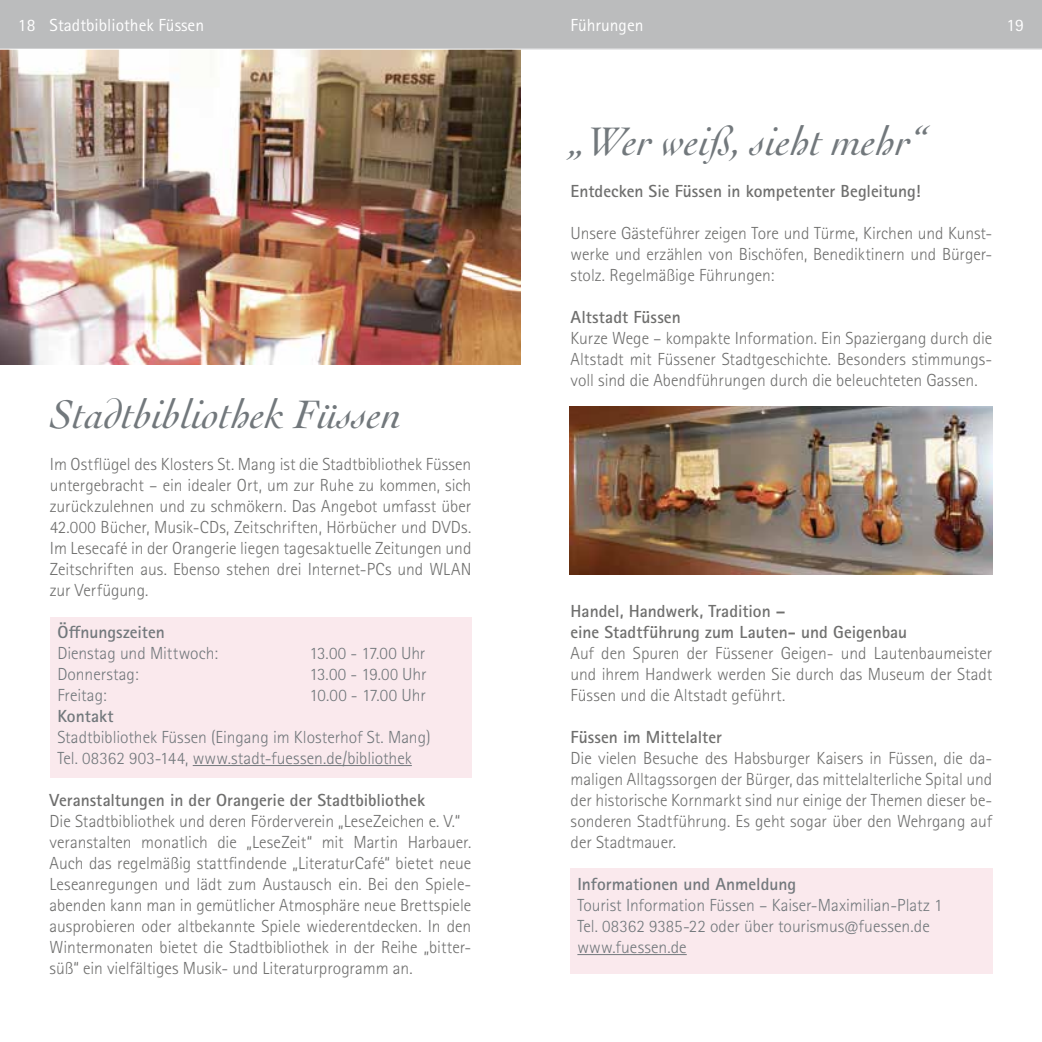
<style>
.page{position:relative;width:1042px;height:1042px;background:#fff}
.page>*{position:absolute;margin:0;border:0;box-sizing:border-box;transform-origin:0 0}
.t1{font:italic 42px "Cochin LT Std";color:#72787c}
.t2{font:300 17.5px/21px "Rotis Sans Serif Pro";color:#6f6f6e;text-align:justify}
.t3{font:300 17.5px/21px "Rotis Sans Serif Pro";color:#72787c}
.t4{font:700 17.5px/21px "Rotis Sans Serif Pro";color:#6f6f6e}
.t5{font:700 17.5px "Rotis Sans Serif Pro";color:#72787c}
.t6{font:17.5px "Rotis Sans Serif Pro";color:#fff}
</style>
<div class="page">
<div style="left:0;top:0;width:1042px;height:50px;background:#bbbcbd"></div>
<div style="left:50px;top:617px;width:422px;height:160px;background:#fae9ed"></div>
<hr style="left:193px;top:765px;width:219px;height:1px;background:#72787c">
<img style="left:0;top:50px;width:521px;height:315px">
<div style="left:570px;top:869px;width:422px;height:105px;background:#fae9ed"></div>
<hr style="left:577px;top:954px;width:110px;height:1px;background:#72787c">
<img style="left:570px;top:407px;width:422px;height:168px">
<hr style="left:0;top:49px;width:1042px;height:1px;background:#fff">
<p class="t6" style="left:18px;top:15px;width:188px">18 Stadtbibliothek Füssen</p>
<p class="t6" style="left:570px;top:15px;width:74px">Führungen</p>
<p class="t6" style="left:1006px;top:15px;width:19px">19</p>
<h1 class="t1" style="left:570px;top:117px;width:358px">„Wer weiß, sieht mehr“</h1>
<h1 class="t1" style="left:50px;top:390px;width:354px">Stadtbibliothek Füssen</h1>
<p class="t2" style="left:50px;top:454px;width:423px">Im Ostflügel des Klosters St. Mang ist die Stadtbibliothek Füssen untergebracht – ein idealer Ort, um zur Ruhe zu kommen, sich zurückzulehnen und zu schmökern. Das Angebot umfasst über 42.000 Bücher, Musik-CDs, Zeitschriften, Hörbücher und DVDs.<br>Im Lesecafé in der Orangerie liegen tagesaktuelle Zeitungen und Zeitschriften aus. Ebenso stehen drei Internet-PCs und WLAN zur Verfügung.</p>
<p class="t5" style="left:57px;top:621px;width:109px">Öffnungszeiten</p>
<p class="t3" style="left:57px;top:642px;width:162px">Dienstag und Mittwoch:</p>
<p class="t3" style="left:309px;top:642px;width:118px">13.00 - 17.00 Uhr</p>
<p class="t3" style="left:57px;top:663px;width:83px">Donnerstag:</p>
<p class="t3" style="left:309px;top:663px;width:119px">13.00 - 19.00 Uhr</p>
<p class="t3" style="left:57px;top:684px;width:51px">Freitag:</p>
<p class="t3" style="left:309px;top:684px;width:118px">10.00 - 17.00 Uhr</p>
<p class="t5" style="left:57px;top:705px;width:58px">Kontakt</p>
<p class="t3" style="left:57px;top:726px;width:375px">Stadtbibliothek Füssen (Eingang im Klosterhof St. Mang)<br>Tel. 08362 903-144, www.stadt-fuessen.de/bibliothek</p>
<p class="t4" style="left:50px;top:789px;width:377px">Veranstaltungen in der Orangerie der Stadtbibliothek</p>
<p class="t2" style="left:50px;top:811px;width:423px;text-align:left">Die Stadtbibliothek und deren Förderverein „LeseZeichen e. V.“ veranstalten monatlich die „LeseZeit“ mit Martin Harbauer.<br>Auch das regelmäßig stattfindende „LiteraturCafé“ bietet neue Leseanregungen und lädt zum Austausch ein. Bei den Spiele&shy;abenden kann man in gemütlicher Atmosphäre neue Brettspiele ausprobieren oder altbekannte Spiele wiederentdecken. In den Wintermonaten bietet die Stadtbibliothek in der Reihe „bitter&shy;süß“ ein vielfältiges Musik- und Literaturprogramm an.</p>
<p class="t4" style="left:570px;top:180px;width:352px">Entdecken Sie Füssen in kompetenter Begleitung!</p>
<p class="t2" style="left:570px;top:223px;width:423px">Unsere Gästeführer zeigen Tore und Türme, Kirchen und Kunst&shy;werke und erzählen von Bischöfen, Benediktinern und Bürger&shy;stolz. Regelmäßige Führungen:</p>
<p class="t4" style="left:570px;top:306px;width:112px">Altstadt Füssen</p>
<p class="t2" style="left:570px;top:328px;width:423px">Kurze Wege – kompakte Information. Ein Spaziergang durch die Altstadt mit Füssener Stadtgeschichte. Besonders stimmungs&shy;voll sind die Abendführungen durch die beleuchteten Gassen.</p>
<p class="t4" style="left:570px;top:600px;width:338px">Handel, Handwerk, Tradition –<br>eine Stadtführung zum Lauten- und Geigenbau</p>
<p class="t2" style="left:570px;top:642px;width:423px">Auf den Spuren der Füssener Geigen- und Lautenbaumeister und ihrem Handwerk werden Sie durch das Museum der Stadt Füssen und die Altstadt geführt.</p>
<p class="t4" style="left:570px;top:726px;width:153px">Füssen im Mittelalter</p>
<p class="t2" style="left:570px;top:747px;width:423px">Die vielen Besuche des Habsburger Kaisers in Füssen, die da&shy;maligen Alltagssorgen der Bürger, das mittelalterliche Spital und der historische Kornmarkt sind nur einige der Themen dieser be&shy;sonderen Stadtführung. Es geht sogar über den Wehrgang auf der Stadtmauer.</p>
<p class="t5" style="left:577px;top:873px;width:220px">Informationen und Anmeldung</p>
<p class="t3" style="left:577px;top:894px;width:367px">Tourist Information Füssen – Kaiser-Maximilian-Platz 1<br>Tel. 08362 9385-22 oder über tourismus@fuessen.de www.fuessen.de</p>
</div>
